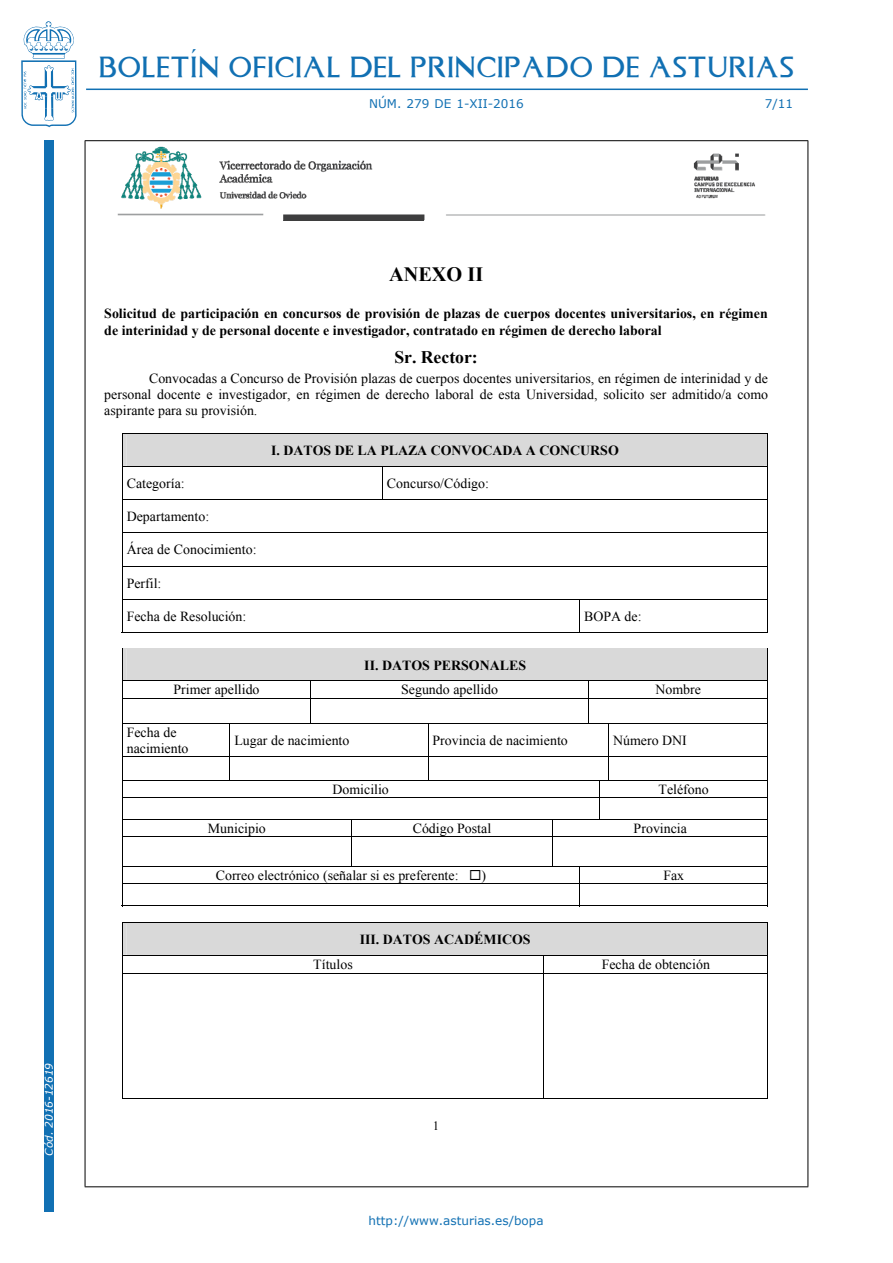
<style>
.page{position:relative;width:893px;height:1263px;background:#fff}
.page>*{position:absolute;margin:0;border:0;box-sizing:border-box;transform-origin:0 0}
.t1{font:24px "Asturica";letter-spacing:.05em;color:#1170b3}
.t2{font:700 20.25px "Times New Roman";color:#000}
.t3{font:700 17.7px "Times New Roman";color:#000}
.t4{font:13.95px/16px "Times New Roman";color:#000;text-align:justify}
.t5{font:700 13.95px/16.4px "Times New Roman";color:#000}
.t6{font:12.75px "Times New Roman";color:#000}
.t7{font:12px "Verdana";color:#1170b3}
.t8{font:italic 10.5px "Verdana";color:#fff}
</style>
<div class="page">
<div style="left:44px;top:140px;width:10px;height:1072px;background:#1170b3"></div>
<svg style="left:21px;top:21px;width:56px;height:106px"></svg>
<hr style="left:86px;top:89px;width:722px;height:1px;background:#1170b3">
<hr style="left:85px;top:140px;width:723px;height:1px;background:#000">
<hr style="left:85px;top:1186px;width:723px;height:1px;background:#000">
<hr style="left:85px;top:141px;width:1px;height:1045px;background:#000">
<hr style="left:807px;top:141px;width:1px;height:1045px;background:#000">
<img style="left:117px;top:147px;width:648px;height:74px">
<img style="left:283px;top:220px;width:141px;height:1px">
<hr style="left:763px;top:434px;width:4px;height:32px;background:#d9d9d9">
<hr style="left:123px;top:434px;width:4px;height:32px;background:#d9d9d9">
<div style="left:127px;top:434px;width:636px;height:32px;background:#d9d9d9"></div>
<hr style="left:122px;top:433px;width:645px;height:1px;background:#000">
<hr style="left:122px;top:434px;width:1px;height:32px;background:#000">
<hr style="left:767px;top:434px;width:1px;height:32px;background:#000">
<hr style="left:123px;top:466px;width:259px;height:1px;background:#000">
<hr style="left:383px;top:466px;width:384px;height:1px;background:#000">
<hr style="left:122px;top:467px;width:1px;height:32px;background:#000">
<hr style="left:382px;top:467px;width:1px;height:32px;background:#000">
<hr style="left:767px;top:467px;width:1px;height:32px;background:#000">
<hr style="left:123px;top:499px;width:644px;height:1px;background:#000">
<hr style="left:122px;top:500px;width:1px;height:32px;background:#000">
<hr style="left:767px;top:500px;width:1px;height:32px;background:#000">
<hr style="left:123px;top:532px;width:644px;height:1px;background:#000">
<hr style="left:122px;top:533px;width:1px;height:33px;background:#000">
<hr style="left:767px;top:533px;width:1px;height:33px;background:#000">
<hr style="left:123px;top:566px;width:644px;height:1px;background:#000">
<hr style="left:122px;top:567px;width:1px;height:32px;background:#000">
<hr style="left:767px;top:567px;width:1px;height:32px;background:#000">
<hr style="left:123px;top:599px;width:456px;height:1px;background:#000">
<hr style="left:580px;top:599px;width:187px;height:1px;background:#000">
<hr style="left:122px;top:600px;width:1px;height:33px;background:#000">
<hr style="left:122px;top:632px;width:457px;height:1px;background:#000">
<hr style="left:579px;top:600px;width:1px;height:33px;background:#000">
<hr style="left:580px;top:632px;width:187px;height:1px;background:#000">
<hr style="left:767px;top:600px;width:1px;height:33px;background:#000">
<hr style="left:763px;top:649px;width:4px;height:31px;background:#d9d9d9">
<hr style="left:123px;top:649px;width:4px;height:31px;background:#d9d9d9">
<div style="left:127px;top:649px;width:636px;height:31px;background:#d9d9d9"></div>
<hr style="left:122px;top:648px;width:645px;height:1px;background:#000">
<hr style="left:122px;top:649px;width:1px;height:31px;background:#000">
<hr style="left:767px;top:649px;width:1px;height:31px;background:#000">
<hr style="left:123px;top:680px;width:187px;height:1px;background:#000">
<hr style="left:311px;top:680px;width:277px;height:1px;background:#000">
<hr style="left:589px;top:680px;width:178px;height:1px;background:#000">
<hr style="left:123px;top:697px;width:187px;height:1px;background:#000">
<hr style="left:311px;top:697px;width:277px;height:1px;background:#000">
<hr style="left:589px;top:697px;width:178px;height:1px;background:#000">
<svg style="left:310px;top:680px;width:1px;height:43px"></svg>
<svg style="left:588px;top:680px;width:1px;height:43px"></svg>
<svg style="left:122px;top:680px;width:1px;height:44px"></svg>
<hr style="left:123px;top:723px;width:106px;height:1px;background:#000">
<hr style="left:230px;top:723px;width:198px;height:1px;background:#000">
<hr style="left:428px;top:723px;width:180px;height:1px;background:#000">
<hr style="left:609px;top:723px;width:158px;height:1px;background:#000">
<svg style="left:767px;top:680px;width:1px;height:44px"></svg>
<hr style="left:122px;top:724px;width:1px;height:32px;background:#000">
<hr style="left:229px;top:724px;width:1px;height:32px;background:#000">
<hr style="left:428px;top:724px;width:1px;height:32px;background:#000">
<hr style="left:608px;top:724px;width:1px;height:32px;background:#000">
<hr style="left:767px;top:724px;width:1px;height:32px;background:#000">
<hr style="left:123px;top:756px;width:106px;height:1px;background:#000">
<hr style="left:230px;top:756px;width:198px;height:1px;background:#000">
<hr style="left:428px;top:756px;width:180px;height:1px;background:#000">
<hr style="left:609px;top:756px;width:158px;height:1px;background:#000">
<svg style="left:229px;top:756px;width:1px;height:24px"></svg>
<svg style="left:428px;top:757px;width:1px;height:23px"></svg>
<hr style="left:123px;top:780px;width:476px;height:1px;background:#000">
<hr style="left:609px;top:780px;width:158px;height:1px;background:#000">
<hr style="left:123px;top:797px;width:476px;height:1px;background:#000">
<hr style="left:600px;top:797px;width:167px;height:1px;background:#000">
<svg style="left:599px;top:756px;width:10px;height:63px"></svg>
<hr style="left:123px;top:819px;width:228px;height:1px;background:#000">
<hr style="left:352px;top:819px;width:200px;height:1px;background:#000">
<hr style="left:553px;top:819px;width:214px;height:1px;background:#000">
<hr style="left:123px;top:836px;width:228px;height:1px;background:#000">
<hr style="left:352px;top:836px;width:200px;height:1px;background:#000">
<hr style="left:553px;top:836px;width:214px;height:1px;background:#000">
<svg style="left:351px;top:819px;width:1px;height:47px"></svg>
<svg style="left:552px;top:819px;width:1px;height:47px"></svg>
<hr style="left:123px;top:866px;width:456px;height:1px;background:#000">
<hr style="left:580px;top:866px;width:187px;height:1px;background:#000">
<hr style="left:123px;top:883px;width:456px;height:1px;background:#000">
<hr style="left:580px;top:883px;width:187px;height:1px;background:#000">
<svg style="left:122px;top:756px;width:1px;height:149px"></svg>
<hr style="left:122px;top:905px;width:457px;height:1px;background:#000">
<svg style="left:579px;top:866px;width:1px;height:40px"></svg>
<hr style="left:580px;top:905px;width:187px;height:1px;background:#000">
<svg style="left:767px;top:756px;width:1px;height:150px"></svg>
<hr style="left:763px;top:923px;width:4px;height:32px;background:#d9d9d9">
<hr style="left:123px;top:923px;width:4px;height:32px;background:#d9d9d9">
<div style="left:127px;top:923px;width:636px;height:32px;background:#d9d9d9"></div>
<hr style="left:122px;top:922px;width:645px;height:1px;background:#000">
<hr style="left:122px;top:923px;width:1px;height:32px;background:#000">
<hr style="left:767px;top:923px;width:1px;height:32px;background:#000">
<hr style="left:123px;top:955px;width:420px;height:1px;background:#000">
<hr style="left:544px;top:955px;width:223px;height:1px;background:#000">
<svg style="left:122px;top:955px;width:1px;height:19px"></svg>
<hr style="left:123px;top:973px;width:420px;height:1px;background:#000">
<svg style="left:543px;top:955px;width:1px;height:19px"></svg>
<hr style="left:544px;top:973px;width:223px;height:1px;background:#000">
<svg style="left:767px;top:955px;width:1px;height:19px"></svg>
<hr style="left:122px;top:974px;width:1px;height:125px;background:#000">
<hr style="left:122px;top:1098px;width:421px;height:1px;background:#000">
<hr style="left:543px;top:974px;width:1px;height:125px;background:#000">
<hr style="left:544px;top:1098px;width:223px;height:1px;background:#000">
<hr style="left:767px;top:974px;width:1px;height:125px;background:#000">
<h1 class="t1" style="left:99px;top:49px;width:696px">BOLETÍN OFICIAL DEL PRINCIPADO DE ASTURIAS</h1>
<p class="t7" style="left:369px;top:96px;width:156px">núm. 279 de 1-xii-2016</p>
<p class="t7" style="left:765px;top:96px;width:30px">7/11</p>
<p class="t8" style="left:42px;top:1155px;width:94px;rotate:-90deg">Cód. 2016-12619</p>
<p class="t2" style="left:389px;top:260px;width:96px">ANEXO II</p>
<p class="t5" style="left:104px;top:305px;width:665px">Solicitud de participación en concursos de provisión de plazas de cuerpos docentes universitarios, en régimen de interinidad y de personal docente e investigador, contratado en régimen de derecho laboral</p>
<p class="t3" style="left:394px;top:345px;width:85px">Sr. Rector:</p>
<p class="t4" style="left:104px;top:370px;width:665px;text-indent:45px">Convocadas a Concurso de Provisión plazas de cuerpos docentes universitarios, en régimen de interinidad y de personal docente e investigador, en régimen de derecho laboral de esta Universidad, solicito ser admitido/a como aspirante para su provisión.</p>
<p class="t5" style="left:271px;top:442px;width:349px">I. DATOS DE LA PLAZA CONVOCADA A CONCURSO</p>
<p class="t4" style="left:127px;top:475px;width:59px">Categoría:</p>
<p class="t4" style="left:387px;top:475px;width:104px">Concurso/Código:</p>
<p class="t4" style="left:127px;top:508px;width:84px">Departamento:</p>
<p class="t4" style="left:127px;top:541px;width:131px">Área de Conocimiento:</p>
<p class="t4" style="left:127px;top:575px;width:36px">Perfil:</p>
<p class="t4" style="left:127px;top:608px;width:121px">Fecha de Resolución:</p>
<p class="t4" style="left:584px;top:608px;width:59px">BOPA de:</p>
<p class="t5" style="left:364px;top:656px;width:163px">II. DATOS PERSONALES</p>
<p class="t4" style="left:173px;top:681px;width:88px">Primer apellido</p>
<p class="t4" style="left:401px;top:681px;width:99px">Segundo apellido</p>
<p class="t4" style="left:656px;top:681px;width:47px">Nombre</p>
<p class="t4" style="left:127px;top:724px;width:63px">Fecha de nacimiento</p>
<p class="t4" style="left:234px;top:732px;width:117px">Lugar de nacimiento</p>
<p class="t4" style="left:433px;top:732px;width:137px">Provincia de nacimiento</p>
<p class="t4" style="left:613px;top:732px;width:75px">Número DNI</p>
<p class="t4" style="left:333px;top:781px;width:58px">Domicilio</p>
<p class="t4" style="left:658px;top:781px;width:52px">Teléfono</p>
<p class="t4" style="left:208px;top:820px;width:59px">Municipio</p>
<p class="t4" style="left:413px;top:820px;width:80px">Código Postal</p>
<p class="t4" style="left:634px;top:820px;width:55px">Provincia</p>
<p class="t4" style="left:216px;top:867px;width:244px">Correo electrónico (señalar si es preferente:</p>
<p class="t4" style="left:481px;top:867px;width:6px">)</p>
<p class="t4" style="left:663px;top:867px;width:22px">Fax</p>
<p class="t5" style="left:360px;top:931px;width:172px">III. DATOS ACADÉMICOS</p>
<p class="t4" style="left:313px;top:956px;width:41px">Títulos</p>
<p class="t4" style="left:602px;top:956px;width:110px">Fecha de obtención</p>
<p class="t6" style="left:433px;top:1117px;width:8px">1</p>
<p class="t7" style="left:369px;top:1213px;width:177px">http://www.asturias.es/bopa</p>
</div>
